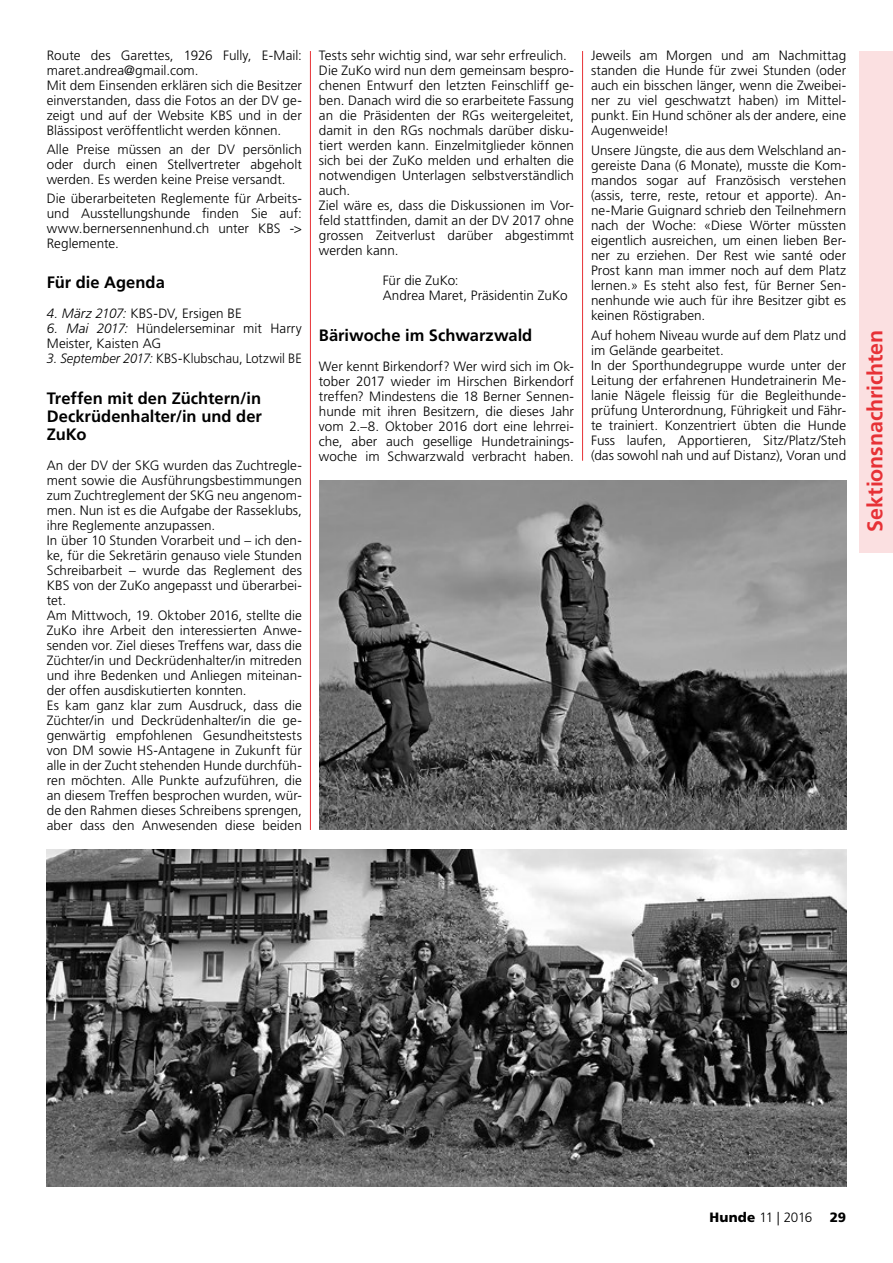
<style>
.page{position:relative;width:893px;height:1263px;background:#fff}
.page>*{position:absolute;margin:0;border:0;box-sizing:border-box;transform-origin:0 0}
.t1{font:700 21.3px "Frutiger LT Std";letter-spacing:-.005em;color:#e73136}
.t2{font:700 16.5px/18px "Frutiger LT Std";color:#000;text-align:justify}
.t3{font:300 13.5px/15px "Frutiger LT Std";letter-spacing:.005em;color:#000}
.t4{font:300 13.5px "Frutiger LT Std";letter-spacing:.005em;color:#000;scale:.95 1}
.t5{font:900 13.5px "Frutiger LT Std";color:#000}
.s1{font-style:italic}
.s2{font-weight:900}
</style>
<div class="page">
<div style="left:859px;top:51px;width:34px;height:502px;background:#fbe0e1"></div>
<img style="left:47px;top:850px;width:799px;height:336px">
<img style="left:319px;top:480px;width:527px;height:350px">
<hr style="left:310px;top:51px;width:1px;height:779px;background:#e73136">
<hr style="left:582px;top:51px;width:1px;height:410px;background:#e73136">
<p class="t3" style="left:47px;top:48px;width:257px">Route des Garettes, 1926 Fully, E-Mail: maret.andrea@gmail.com.<br>Mit dem Einsenden erklären sich die Besitzer einverstanden, dass die Fotos an der DV ge&shy;zeigt und auf der Website KBS und in der Blässipost veröffentlicht werden können.</p>
<p class="t3" style="left:47px;top:142px;width:257px;text-align:justify">Alle Preise müssen an der DV persönlich oder durch einen Stellvertreter abgeholt werden. Es werden keine Preise versandt.</p>
<p class="t3" style="left:47px;top:191px;width:257px;text-align:justify">Die überarbeiteten Reglemente für Arbeits&shy;und Ausstellungshunde finden Sie auf: www.bernersennenhund.ch unter KBS -&gt; Reglemente.</p>
<p class="t2" style="left:47px;top:274px;width:120px">Für die Agenda</p>
<p class="t3" style="left:47px;top:306px;width:197px"><span class="s1">4. März 2107:</span> KBS-DV, Ersigen BE</p>
<p class="t3" style="left:47px;top:321px;width:257px"><span class="s1">6. Mai 2017:</span> Hündelerseminar mit Harry<br>Meister, Kaisten AG</p>
<p class="t4" style="left:47px;top:351px;width:270px"><span class="s1">3. September 2017:</span> KBS-Klubschau, Lotzwil BE</p>
<p class="t2" style="left:47px;top:389px;width:217px">Treffen mit den Züchtern/in Deckrüdenhalter/in und der ZuKo</p>
<p class="t3" style="left:47px;top:458px;width:257px">An der DV der SKG wurden das Zuchtregle&shy;ment sowie die Ausführungsbestimmungen zum Zuchtreglement der SKG neu angenom&shy;men. Nun ist es die Aufgabe der Rasseklubs, ihre Reglemente anzupassen.<br>In über 10 Stunden Vorarbeit und – ich den&shy;ke, für die Sekretärin genauso viele Stunden Schreibarbeit – wurde das Reglement des KBS von der ZuKo angepasst und überarbei&shy;tet.<br>Am Mittwoch, 19. Oktober 2016, stellte die ZuKo ihre Arbeit den interessierten Anwe&shy;senden vor. Ziel dieses Treffens war, dass die Züchter/in und Deckrüdenhalter/in mitreden und ihre Bedenken und Anliegen miteinan&shy;der offen ausdiskutierten konnten.<br>Es kam ganz klar zum Ausdruck, dass die Züchter/in und Deckrüdenhalter/in die ge&shy;genwärtig empfohlenen Gesundheitstests von DM sowie HS-Antagene in Zukunft für alle in der Zucht stehenden Hunde durchfüh&shy;ren möchten. Alle Punkte aufzuführen, die an diesem Treffen besprochen wurden, wür&shy;de den Rahmen dieses Schreibens sprengen, aber dass den Anwesenden diese beiden</p>
<p class="t3" style="left:319px;top:48px;width:257px">Tests sehr wichtig sind, war sehr erfreulich.<br>Die ZuKo wird nun dem gemeinsam bespro&shy;chenen Entwurf den letzten Feinschliff ge&shy;ben. Danach wird die so erarbeitete Fassung an die Präsidenten der RGs weitergeleitet, damit in den RGs nochmals darüber disku&shy;tiert werden kann. Einzelmitglieder können sich bei der ZuKo melden und erhalten die notwendigen Unterlagen selbstverständlich auch.<br>Ziel wäre es, dass die Diskussionen im Vor&shy;feld stattfinden, damit an der DV 2017 ohne grossen Zeitverlust darüber abgestimmt werden kann.</p>
<p class="t3" style="left:383px;top:273px;width:186px">Für die ZuKo:<br>Andrea Maret, Präsidentin ZuKo</p>
<p class="t2" style="left:319px;top:326px;width:215px">Bäriwoche im Schwarzwald</p>
<p class="t3" style="left:319px;top:359px;width:257px;text-align:justify">Wer kennt Birkendorf? Wer wird sich im Ok&shy;tober 2017 wieder im Hirschen Birkendorf treffen? Mindestens die 18 Berner Sennen&shy;hunde mit ihren Besitzern, die dieses Jahr vom 2.–8. Oktober 2016 dort eine lehrrei&shy;che, aber auch gesellige Hundetrainings&shy;woche im Schwarzwald verbracht haben.</p>
<p class="t3" style="left:591px;top:48px;width:257px;text-align:justify">Jeweils am Morgen und am Nachmittag standen die Hunde für zwei Stunden (oder auch ein bisschen länger, wenn die Zweibei&shy;ner zu viel geschwatzt haben) im Mittel&shy;punkt. Ein Hund schöner als der andere, eine Augenweide!</p>
<p class="t3" style="left:591px;top:143px;width:257px;text-align:justify">Unsere Jüngste, die aus dem Welschland an&shy;gereiste Dana (6 Monate), musste die Kom&shy;mandos sogar auf Französisch verstehen (assis, terre, reste, retour et apporte). An&shy;ne-Marie Guignard schrieb den Teilnehmern nach der Woche: «Diese Wörter müssten eigentlich ausreichen, um einen lieben Ber&shy;ner zu erziehen. Der Rest wie santé oder Prost kann man immer noch auf dem Platz lernen.» Es steht also fest, für Berner Sen&shy;nenhunde wie auch für ihre Besitzer gibt es keinen Röstigraben.</p>
<p class="t3" style="left:591px;top:328px;width:257px">Auf hohem Niveau wurde auf dem Platz und im Gelände gearbeitet.<br>In der Sporthundegruppe wurde unter der Leitung der erfahrenen Hundetrainerin Me&shy;lanie Nägele fleissig für die Begleithunde&shy;prüfung Unterordnung, Führigkeit und Fähr&shy;te trainiert. Konzentriert übten die Hunde Fuss laufen, Apportieren, Sitz/Platz/Steh (das sowohl nah und auf Distanz), Voran und</p>
<h1 class="t1" style="left:862px;top:531px;width:203px;rotate:-90deg">Sektionsnachrichten</h1>
<p class="t3" style="left:709px;top:1210px;width:104px"><span class="s2">Hunde</span> 11 | 2016</p>
<p class="t5" style="left:830px;top:1209px;width:18px">29</p>
</div>
